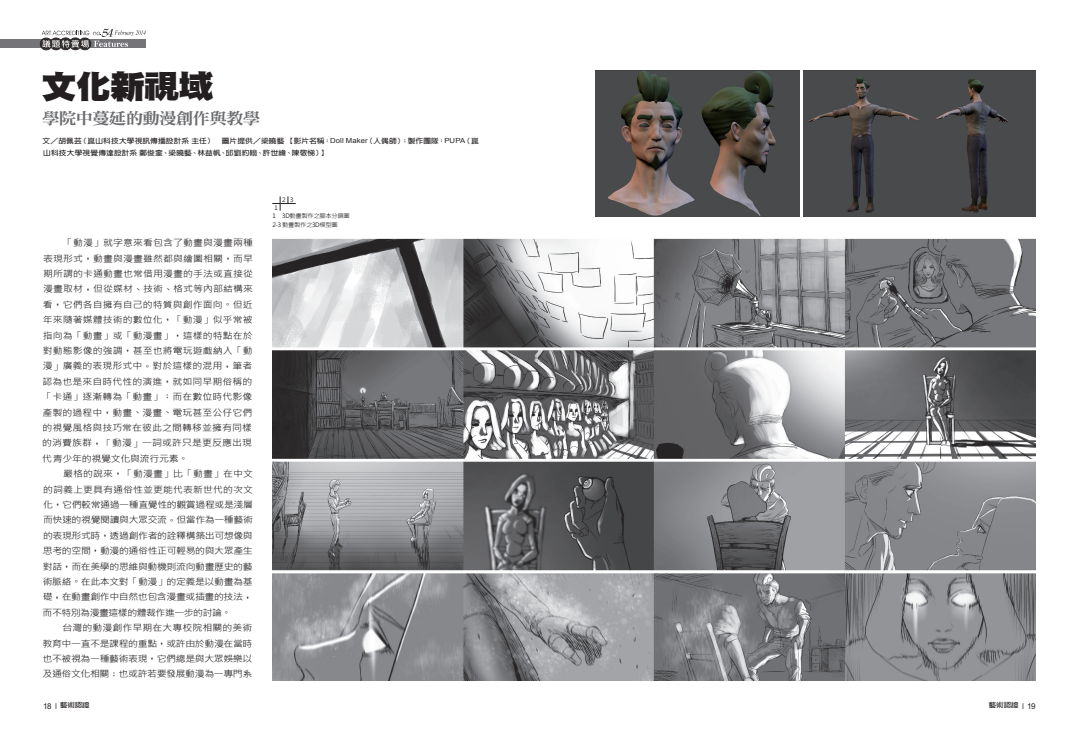
<style>
.page{position:relative;width:1078px;height:737px;background:#fff}
.page>*{position:absolute;margin:0;border:0;box-sizing:border-box;transform-origin:0 0}
.t1{font:32px "DF Hei UB HK BF";letter-spacing:-.025em;color:#231f20;scale:1.1 1}
.t2{font:16px "DFN Ming XB HK BF";letter-spacing:-.05em;color:#6c6d70;scale:1.1 1}
.t3{font:9px/15.4px "Microsoft Jheng Hei";letter-spacing:-.04em;color:#231f20;text-align:justify;scale:1.1 1}
.t4{font:700 7px/12px "Lin Gothic";letter-spacing:.02em;color:#231f20;scale:1.1 1}
.t5{font:700 6.8px "Lin Gothic";letter-spacing:-.01em;color:#231f20;scale:1.1 1}
.t6{font:6px/9px "Microsoft Jheng Hei";letter-spacing:-.05em;color:#231f20}
.s1{font-family:"Arial";font-weight:400}
.s2{font-family:"Lin Gothic";font-weight:300}
.s3{font-family:"Arial";font-weight:400;font-size:8px}
.s4{font-family:"Arial Narrow";font-weight:400;font-size:8px}
</style>
<div class="page">
<img style="left:272px;top:238px;width:763px;height:442px">
<svg style="left:272px;top:196px;width:24px;height:15px"></svg>
<div style="left:0;top:40px;width:146px;height:8px;background:#757579"></div>
<svg style="left:40px;top:28px;width:106px;height:22px"></svg>
<img style="left:595px;top:71px;width:204px;height:145px">
<img style="left:803px;top:71px;width:232px;height:145px">
<h1 class="t1" style="left:42px;top:71px;width:158px">文化新視域</h1>
<h2 class="t2" style="left:42px;top:110px;width:200px">學院中蔓延的動漫創作與教學</h2>
<p class="t4" style="left:43px;top:135px;width:398px">文／胡佩芸（崑山科技大學視訊傳播設計系主任） 圖片提供／梁曉藝【影片名稱：<span class="s1">Doll Maker</span>（人偶師）；製作團隊：<span class="s1">PUPA</span>（崑山科技大學視覺傳達設計系鄭俊奎、梁曉藝、林益帆、邱劉約翰、許世緯、陳敬悌）】</p>
<p class="t6" style="left:282px;top:195px;width:13px">2 3</p>
<p class="t6" style="left:274px;top:203px;width:5px">1</p>
<p class="t3" style="left:42px;top:235px;width:193px;text-indent:21px"><span class="s2">「</span>動漫<span class="s2">」</span>就字意來看包含了動畫與漫畫兩種表現形式<span class="s2">，</span>動畫與漫畫雖然都與繪圖相關<span class="s2">，</span>而早期所謂的卡通動畫也常借用漫畫的手法或直接從漫畫取材<span class="s2">，</span>但從媒材<span class="s2">、</span>技術<span class="s2">、</span>格式等內部結構來看<span class="s2">，</span>它們各自擁有自己的特質與創作面向<span class="s2">。</span>但近年來隨著媒體技術的數位化<span class="s2">，「</span>動漫<span class="s2">」</span>似乎常被指向為<span class="s2">「</span>動畫<span class="s2">」</span>或<span class="s2">「</span>動漫畫<span class="s2">」，</span>這樣的特點在於對動態影像的強調<span class="s2">，</span>甚至也將電玩遊戲納入<span class="s2">「</span>動漫<span class="s2">」</span>廣義的表現形式中<span class="s2">。</span>對於這樣的混用<span class="s2">，</span>筆者認為也是來自時代性的演進<span class="s2">，</span>就如同早期俗稱的<span class="s2">「</span>卡通<span class="s2">」</span>逐漸轉為<span class="s2">「</span>動畫<span class="s2">」；</span>而在數位時代影像產製的過程中<span class="s2">，</span>動畫<span class="s2">、</span>漫畫<span class="s2">、</span>電玩甚至公仔它們的視覺風格與技巧常在彼此之間轉移並擁有同樣的消費族群<span class="s2">，「</span>動漫<span class="s2">」</span>一詞或許只是更反應出現代青少年的視覺文化與流行元素<span class="s2">。</span></p>
<p class="t3" style="left:43px;top:466px;width:193px;text-indent:20px">嚴格的說來<span class="s2">，「</span>動漫畫<span class="s2">」</span>比<span class="s2">「</span>動畫<span class="s2">」</span>在中文的詞義上更具有通俗性並更能代表新世代的次文化<span class="s2">，</span>它們較常通過一種直覺性的觀賞過程或是淺層而快速的視覺閱讀與大眾交流<span class="s2">。</span>但當作為一種藝術的表現形式時<span class="s2">，</span>透過創作者的詮釋構築出可想像與思考的空間<span class="s2">，</span>動漫的通俗性正可輕易的與大眾產生對話<span class="s2">，</span>而在美學的思維與動機則流向動畫歷史的藝術脈絡<span class="s2">。</span>在此本文對<span class="s2">「</span>動漫<span class="s2">」</span>的定義是以動畫為基礎<span class="s2">，</span>在動畫創作中自然也包含漫畫或插畫的技法<span class="s2">，</span>而不特別為漫畫這樣的體裁作進一步的討論<span class="s2">。</span></p>
<p class="t3" style="left:42px;top:620px;width:192px;text-indent:20px">台灣的動漫創作早期在大專校院相關的美術教育中一直不是課程的重點<span class="s2">，</span>或許由於動漫在當時也不被視為一種藝術表現<span class="s2">，</span>它們總是與大眾娛樂以及通俗文化相關<span class="s2">；</span>也或許若要發展動漫為一專門系</p>
<p class="t6" style="left:272px;top:212px;width:79px">1 3D動畫製作之腳本分鏡圖<br>2-3 動畫製作之3D模型圖</p>
<p class="t5" style="left:43px;top:702px;width:44px"><span class="s3">18</span> <span class="s4">I</span> 藝術認證</p>
<p class="t5" style="left:988px;top:702px;width:44px">藝術認證 <span class="s4">I</span> <span class="s3">19</span></p>
</div>
